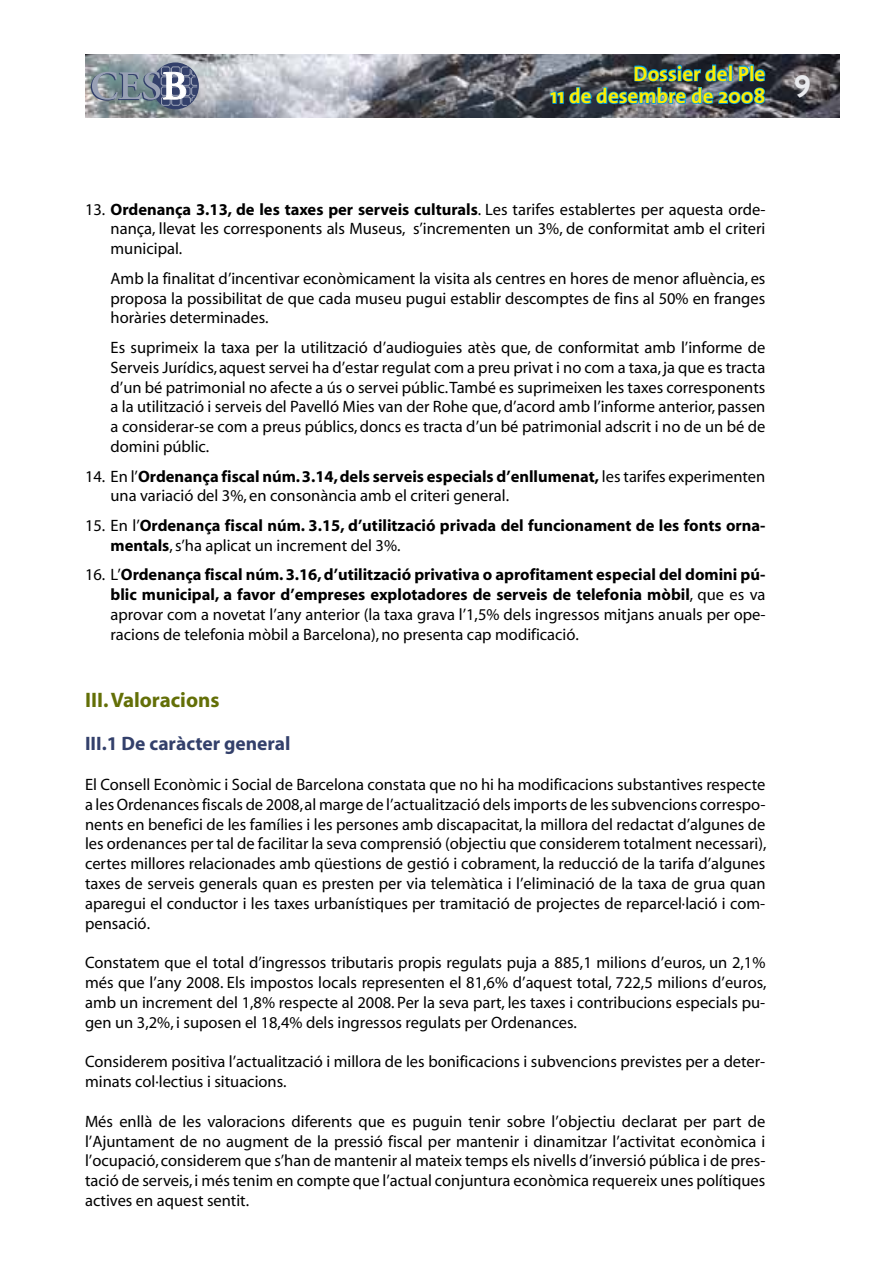
<style>
.page{position:relative;width:893px;height:1263px;background:#fff}
.page>*{position:absolute;margin:0;border:0;box-sizing:border-box;transform-origin:0 0}
.t1{font:700 21px/22.5px "The Sans";color:#ffed00}
.t2{font:700 21px "Myriad";color:#636f07}
.t3{font:700 19.5px "Myriad";color:#33406b}
.t4{font:16.5px/19.8px "Myriad";color:#000;text-align:justify}
.t5{font:700 16.5px/19.8px "Myriad";color:#000}
.s1{font-weight:700}
.s2{font-weight:400}
</style>
<div class="page">
<img style="left:85px;top:54px;width:755px;height:64px">
<div style="left:152px;top:62px;width:47px;height:47px;background:#33406b;border-radius:50%"></div>
<svg style="left:91px;top:66px;width:107px;height:40px;background:#808d9d"></svg>
<img style="left:549px;top:64px;width:217px;height:41px">
<p class="t1" style="left:550px;top:62px;width:263px;text-indent:83px">Dossier del Ple<br>11 de desembre de 2008 <sup>9</sup></p>
<p class="t4" style="left:111px;top:200px;width:656px;text-indent:-26px">13. <span class="s1">Ordenança 3.13, de les taxes per serveis culturals</span>. Les tarifes establertes per aquesta orde&shy;nança, llevat les corresponents als Museus, s’incrementen un 3%, de conformitat amb el criteri municipal.</p>
<p class="t4" style="left:111px;top:269px;width:656px">Amb la finalitat d’incentivar econòmicament la visita als centres en hores de menor afluència, es proposa la possibilitat de que cada museu pugui establir descomptes de fins al 50% en franges horàries determinades.</p>
<p class="t4" style="left:111px;top:338px;width:656px">Es suprimeix la taxa per la utilització d’audioguies atès que, de conformitat amb l’informe de Serveis Jurídics, aquest servei ha d’estar regulat com a preu privat i no com a taxa, ja que es tracta d’un bé patrimonial no afecte a ús o servei públic. També es suprimeixen les taxes corresponents a la utilització i serveis del Pavelló Mies van der Rohe que, d’acord amb l’informe anterior, passen a considerar-se com a preus públics, doncs es tracta d’un bé patrimonial adscrit i no de un bé de domini públic.</p>
<p class="t4" style="left:111px;top:467px;width:656px;text-indent:-26px">14. En l’<span class="s1">Ordenança fiscal núm. 3.14, dels serveis especials d’enllumenat,</span> les tarifes experimenten una variació del 3%, en consonància amb el criteri general.</p>
<p class="t5" style="left:111px;top:516px;width:656px;text-indent:-26px"><span class="s2">15. En l’</span>Ordenança fiscal núm. 3.15, d’utilització privada del funcionament de les fonts orna&shy;mentals<span class="s2">, s’ha aplicat un increment del 3%.</span></p>
<p class="t4" style="left:111px;top:566px;width:656px;text-indent:-26px">16. L’<span class="s1">Ordenança fiscal núm. 3.16, d’utilització privativa o aprofitament especial del domini pú&shy;blic municipal, a favor d’empreses explotadores de serveis de telefonia mòbil</span>, que es va aprovar com a novetat l’any anterior (la taxa grava l’1,5% dels ingressos mitjans anuals per ope&shy;racions de telefonia mòbil a Barcelona), no presenta cap modificació.</p>
<p class="t2" style="left:85px;top:689px;width:136px">III. Valoracions</p>
<p class="t3" style="left:85px;top:734px;width:207px">III.1 De caràcter general</p>
<p class="t4" style="left:85px;top:775px;width:683px">El Consell Econòmic i Social de Barcelona constata que no hi ha modificacions substantives respecte a les Ordenances fiscals de 2008, al marge de l’actualització dels imports de les subvencions correspo&shy;nents en benefici de les famílies i les persones amb discapacitat, la millora del redactat d’algunes de les ordenances per tal de facilitar la seva comprensió (objectiu que considerem totalment necessari), certes millores relacionades amb qüestions de gestió i cobrament, la reducció de la tarifa d’algunes taxes de serveis generals quan es presten per via telemàtica i l’eliminació de la taxa de grua quan aparegui el conductor i les taxes urbanístiques per tramitació de projectes de reparcel·lació i com&shy;pensació.</p>
<p class="t4" style="left:85px;top:953px;width:683px">Constatem que el total d’ingressos tributaris propis regulats puja a 885,1 milions d’euros, un 2,1% més que l’any 2008. Els impostos locals representen el 81,6% d’aquest total, 722,5 milions d’euros, amb un increment del 1,8% respecte al 2008. Per la seva part, les taxes i contribucions especials pu&shy;gen un 3,2%, i suposen el 18,4% dels ingressos regulats per Ordenances.</p>
<p class="t4" style="left:85px;top:1052px;width:682px">Considerem positiva l’actualització i millora de les bonificacions i subvencions previstes per a deter&shy;minats col·lectius i situacions.</p>
<p class="t4" style="left:85px;top:1112px;width:682px">Més enllà de les valoracions diferents que es puguin tenir sobre l’objectiu declarat per part de l’Ajuntament de no augment de la pressió fiscal per mantenir i dinamitzar l’activitat econòmica i l’ocupació, considerem que s’han de mantenir al mateix temps els nivells d’inversió pública i de pres&shy;tació de serveis, i més tenim en compte que l’actual conjuntura econòmica requereix unes polítiques actives en aquest sentit.</p>
</div>
